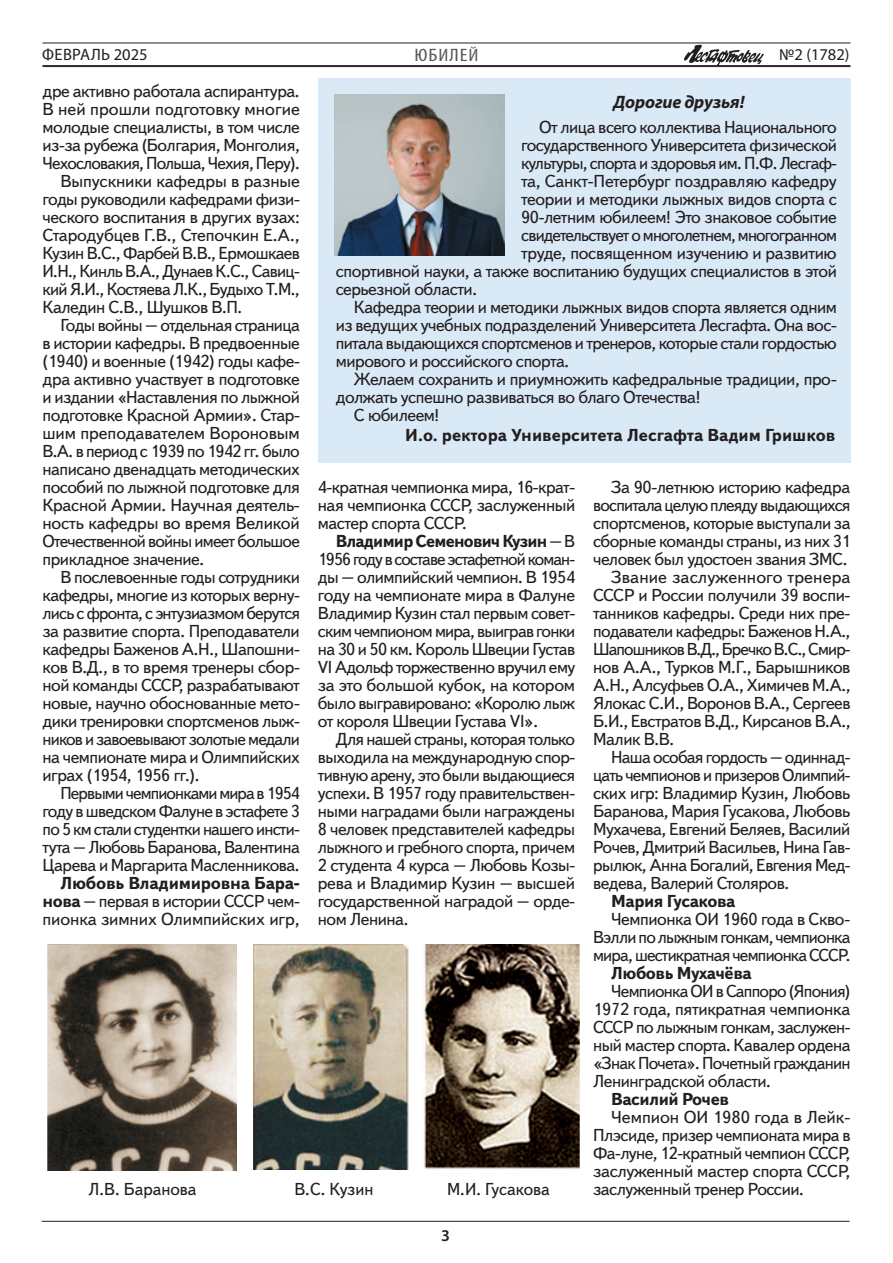
<style>
.page{position:relative;width:893px;height:1263px;background:#fff}
.page>*{position:absolute;margin:0;border:0;box-sizing:border-box;transform-origin:0 0}
.Основной_заголовок{font:italic 700 18px "Myriad Pro";letter-spacing:-.01em;color:#231f20}
.Рубрики{font:condensed 18px "Myriad Pro";letter-spacing:.045em;color:#57585a;scale:1.2 1}
.GREP-Текст{font:17.25px/18px "Text";letter-spacing:-.025em;color:#231f20;text-align:justify}
.GREP-Текст-2{font:17.25px/18px "Text";letter-spacing:-.025em;color:#231f20;text-align:justify;scale:1.04 1}
.GREP-Текст-3{font:700 17.25px "Text";color:#231f20}
.GREP-Текст-4{font:700 17.25px "Text";letter-spacing:-.025em;color:#231f20}
.Автор{font:17.25px "Text";color:#231f20}
.t1{font:16.5px "Myriad Pro";letter-spacing:.02em;color:#231f20}
.t2{font:16.5px "Myriad Pro";color:#231f20}
.t3{font:600 16.5px "Myriad Pro";color:#231f20}
.s1{font-weight:700}
</style>
<div class="page">
<img style="left:684px;top:44px;width:80px;height:21px">
<hr style="left:43px;top:65px;width:807px;height:1px;background:#231f20">
<hr style="left:43px;top:66px;width:807px;height:1px;background:#231f20">
<hr style="left:43px;top:43px;width:807px;height:1px;background:#231f20">
<hr style="left:42px;top:1221px;width:807px;height:1px;background:#231f20">
<div style="left:318px;top:79px;width:532px;height:384px;background:#dae9f6"></div>
<img style="left:334px;top:94px;width:171px;height:161px">
<img style="left:47px;top:944px;width:189px;height:226px">
<img style="left:253px;top:944px;width:155px;height:226px">
<img style="left:423px;top:944px;width:156px;height:225px">
<p class="Рубрики" style="left:414px;top:44px;width:55px">ЮБИЛЕЙ</p>
<p class="t1" style="left:42px;top:44px;width:107px">ФЕВРАЛЬ 2025</p>
<p class="t2" style="left:779px;top:44px;width:72px">№2 (1782)</p>
<p class="GREP-Текст" style="left:43px;top:83px;width:259px">дре активно работала аспирантура.<br>В ней прошли подготовку многие молодые специалисты, в том числе из-за рубежа (Болгария, Монголия, Чехословакия, Польша, Чехия, Перу).</p>
<p class="GREP-Текст" style="left:43px;top:173px;width:259px;text-indent:18px">Выпускники кафедры в разные годы руководили кафедрами физи&shy;ческого воспитания в других вузах:<br>Стародубцев Г.В., Степочкин Е.А., Кузин В.С., Фарбей В.В., Ермошкаев И.Н., Кинль В.А., Дунаев К.С., Савиц&shy;кий Я.И., Костяева Л.К., Будыхо Т.М., Каледин С.В., Шушков В.П.</p>
<p class="GREP-Текст" style="left:43px;top:317px;width:259px;text-indent:18px">Годы войны – отдельная страница в истории кафедры. В предвоенные (1940) и военные (1942) годы кафе&shy;дра активно участвует в подготовке и издании «Наставления по лыжной подготовке Красной Армии». Стар&shy;шим преподавателем Вороновым В.А. в период с 1939 по 1942 гг. было написано двенадцать методических пособий по лыжной подготовке для Красной Армии. Научная деятель&shy;ность кафедры во время Великой Отечественной войны имеет большое прикладное значение.</p>
<p class="GREP-Текст" style="left:43px;top:569px;width:259px;text-indent:18px">В послевоенные годы сотрудники кафедры, многие из которых верну&shy;лись с фронта, с энтузиазмом берутся за развитие спорта. Преподаватели кафедры Баженов А.Н., Шапошни&shy;ков В.Д., в то время тренеры сбор&shy;ной команды СССР, разрабатывают новые, научно обоснованные мето&shy;дики тренировки спортсменов лыж&shy;ников и завоевывают золотые медали на чемпионате мира и Олимпийских играх (1954, 1956 гг.).</p>
<p class="GREP-Текст" style="left:43px;top:785px;width:259px;text-indent:18px">Первыми чемпионками мира в 1954 году в шведском Фалуне в эстафете 3 по 5 км стали студентки нашего инсти&shy;тута – Любовь Баранова, Валентина Царева и Маргарита Масленникова.</p>
<p class="GREP-Текст" style="left:43px;top:875px;width:259px;text-indent:18px"><span class="s1">Любовь Владимировна Бара&shy;нова</span> – первая в истории СССР чем&shy;пионка зимних Олимпийских игр,</p>
<p class="Основной_заголовок" style="left:614px;top:90px;width:132px">Дорогие друзья!</p>
<p class="GREP-Текст" style="left:521px;top:119px;width:317px;text-indent:18px">От лица всего коллектива Национального государственного Университета физической культуры, спорта и здоровья им. П.Ф. Лесгаф&shy;та, Санкт-Петербург поздравляю кафедру теории и методики лыжных видов спорта с 90-летним юбилеем! Это знаковое событие свидетельствует о многолетнем, многогранном труде, посвященном изучению и развитию</p>
<p class="GREP-Текст" style="left:336px;top:263px;width:503px">спортивной науки, а также воспитанию будущих специалистов в этой серьезной области.</p>
<p class="GREP-Текст" style="left:336px;top:299px;width:503px;text-indent:18px">Кафедра теории и методики лыжных видов спорта является одним из ведущих учебных подразделений Университета Лесгафта. Она вос&shy;питала выдающихся спортсменов и тренеров, которые стали гордостью мирового и российского спорта.</p>
<p class="GREP-Текст" style="left:336px;top:371px;width:503px;text-indent:18px">Желаем сохранить и приумножить кафедральные традиции, про&shy;должать успешно развиваться во благо Отечества!</p>
<p class="GREP-Текст" style="left:354px;top:407px;width:87px">С юбилеем!</p>
<p class="GREP-Текст-3" style="left:405px;top:425px;width:432px">И.о. ректора Университета Лесгафта Вадим Гришков</p>
<p class="GREP-Текст" style="left:318px;top:479px;width:259px">4-кратная чемпионка мира, 16-крат&shy;ная чемпионка СССР, заслуженный мастер спорта СССР.</p>
<p class="GREP-Текст" style="left:318px;top:533px;width:259px;text-indent:18px"><span class="s1">Владимир Семенович Кузин</span> – В 1956 году в составе эстафетной коман&shy;ды – олимпийский чемпион. В 1954 году на чемпионате мира в Фалуне Владимир Кузин стал первым совет&shy;ским чемпионом мира, выиграв гонки на 30 и 50 км. Король Швеции Густав VI Адольф торжественно вручил ему за это большой кубок, на котором было выгравировано: «Королю лыж от короля Швеции Густава VI».</p>
<p class="GREP-Текст" style="left:318px;top:731px;width:259px;text-indent:18px">Для нашей страны, которая только выходила на международную спор&shy;тивную арену, это были выдающиеся успехи. В 1957 году правительствен&shy;ными наградами были награждены 8 человек представителей кафедры лыжного и гребного спорта, причем 2 студента 4 курса – Любовь Козы&shy;рева и Владимир Кузин – высшей государственной наградой – орде&shy;ном Ленина.</p>
<p class="GREP-Текст" style="left:593px;top:479px;width:259px;text-indent:18px">За 90-летнюю историю кафедра воспитала целую плеяду выдающихся спортсменов, которые выступали за сборные команды страны, из них 31 человек был удостоен звания ЗМС.</p>
<p class="GREP-Текст-2" style="left:593px;top:569px;width:249px;text-indent:18px">Звание заслуженного тренера СССР и России получили 39 воспи&shy;танников кафедры. Среди них пре&shy;подаватели кафедры: Баженов Н.А., Шапошников В.Д., Бречко В.С., Смир&shy;нов А.А., Турков М.Г., Барышников А.Н., Алсуфьев О.А., Химичев М.А., Ялокас С.И., Воронов В.А., Сергеев Б.И., Евстратов В.Д., Кирсанов В.А., Малик В.В.</p>
<p class="GREP-Текст" style="left:593px;top:749px;width:259px;text-indent:18px">Наша особая гордость – одиннад&shy;цать чемпионов и призеров Олимпий&shy;ских игр: Владимир Кузин, Любовь Баранова, Мария Гусакова, Любовь Мухачева, Евгений Беляев, Василий Рочев, Дмитрий Васильев, Нина Гав&shy;рылюк, Анна Богалий, Евгения Мед&shy;ведева, Валерий Столяров.</p>
<p class="GREP-Текст-4" style="left:611px;top:891px;width:126px">Мария Гусакова</p>
<p class="GREP-Текст" style="left:593px;top:911px;width:259px;text-indent:18px">Чемпионка ОИ 1960 года в Скво-Вэлли по лыжным гонкам, чемпионка мира, шестикратная чемпионка СССР.</p>
<p class="GREP-Текст-4" style="left:611px;top:963px;width:142px">Любовь Мухачёва</p>
<p class="GREP-Текст" style="left:593px;top:983px;width:259px;text-indent:18px">Чемпионка ОИ в Саппоро (Япония)<br>1972 года, пятикратная чемпионка СССР по лыжным гонкам, заслужен&shy;ный мастер спорта. Кавалер ордена «Знак Почета». Почетный гражданин Ленинградской области.</p>
<p class="GREP-Текст-4" style="left:611px;top:1089px;width:119px">Василий Рочев</p>
<p class="GREP-Текст-2" style="left:593px;top:1109px;width:249px;text-indent:18px">Чемпион ОИ 1980 года в Лейк-Плэсиде, призер чемпионата мира в Фа-луне, 12-кратный чемпион СССР, заслуженный мастер спорта СССР, заслуженный тренер России.</p>
<p class="Автор" style="left:89px;top:1179px;width:110px">Л.В. Баранова</p>
<p class="Автор" style="left:294px;top:1179px;width:80px">В.С. Кузин</p>
<p class="Автор" style="left:447px;top:1179px;width:104px">М.И. Гусакова</p>
<p class="t3" style="left:441px;top:1225px;width:10px">3</p>
</div>
